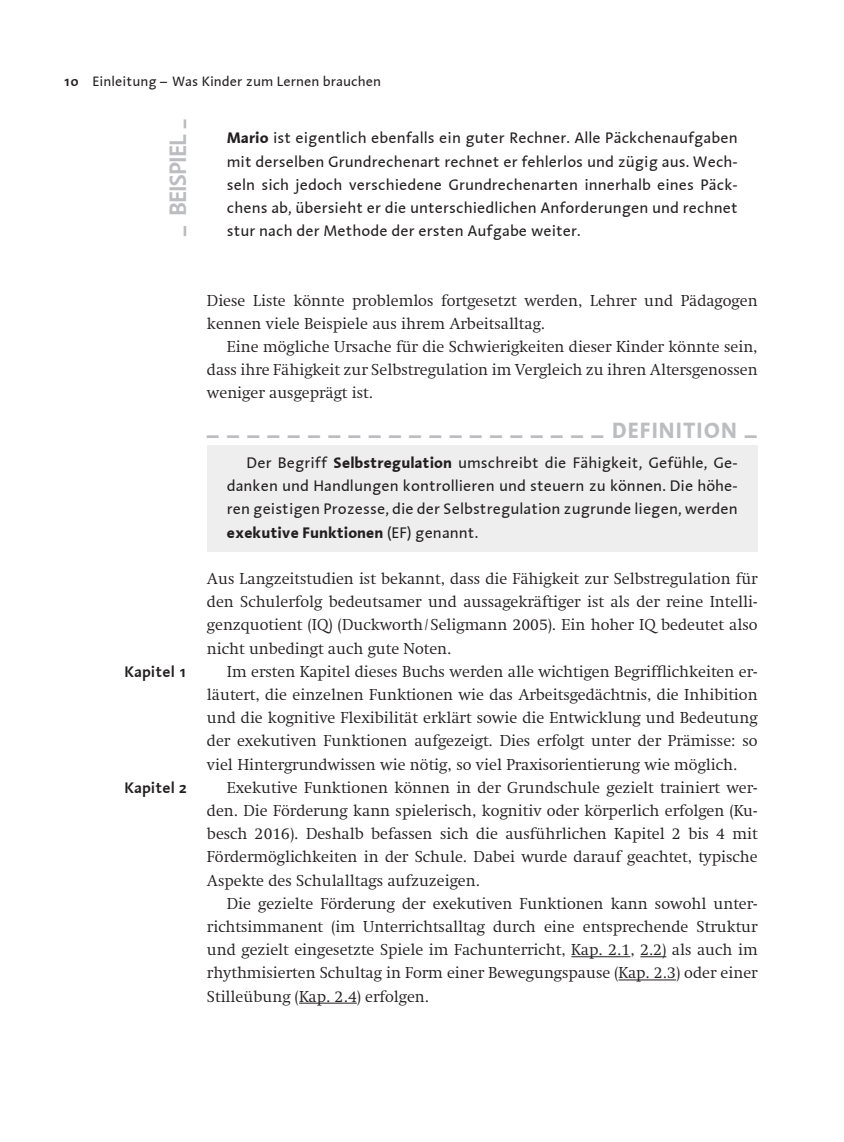
<style>
.page{position:relative;width:844px;height:1142px;background:#fff}
.page>*{position:absolute;margin:0;border:0;box-sizing:border-box;transform-origin:0 0}
.ERV_Definition_U{font:700 24.5px "Linotype Aroma";color:#bcbdc0}
.Text_BEISPIEL{font:600 24.5px "Linotype Aroma";letter-spacing:-.05em;color:#bcbdc0}
.ERV_NormalText{font:300 16.1px/23.1px "Swift LT Std";color:#231f20;text-align:justify}
.ERV_ErsteZeile{font:300 16.1px/23.1px "Swift LT Std";color:#231f20}
.ERV_Beispiel{font:15.75px/23.1px "Linotype Aroma";color:#231f20;text-align:justify}
.ERV_Definition{font:15.75px/23.1px "Linotype Aroma";color:#231f20;text-align:justify}
.t1{font:600 15.75px "Linotype Aroma";color:#231f20}
.Kolumnentitel{font:14px "Linotype Aroma";color:#231f20}
.s1{font-weight:600}
.s2{font-weight:700}
</style>
<div class="page">
<div style="left:207px;top:445px;width:551px;height:106px;background:#eeeeef"></div>
<hr style="left:571px;top:956px;width:59px;height:1px;background:#231f20">
<svg style="left:640px;top:956px;width:26px;height:1px"></svg>
<hr style="left:618px;top:979px;width:58px;height:1px;background:#231f20">
<hr style="left:299px;top:1002px;width:58px;height:1px;background:#231f20">
<svg style="left:184px;top:119px;width:2px;height:117px"></svg>
<div style="left:182px;top:128px;width:5px;height:93px;background:#fff"></div>
<p class="Kolumnentitel" style="left:63px;top:72px;width:320px"><span class="s1">10</span> Einleitung – Was Kinder zum Lernen brauchen</p>
<p class="Text_BEISPIEL" style="left:162px;top:216px;width:83px;rotate:-90deg">BEISPIEL</p>
<p class="ERV_Beispiel" style="left:227px;top:126px;width:512px"><span class="s2">Mario</span> ist eigentlich ebenfalls ein guter Rechner. Alle Päckchenaufgaben mit derselben Grundrechenart rechnet er fehlerlos und zügig aus. Wech&shy;seln sich jedoch verschiedene Grundrechenarten innerhalb eines Päck&shy;chens ab, übersieht er die unterschiedlichen Anforderungen und rechnet stur nach der Methode der ersten Aufgabe weiter.</p>
<p class="t1" style="left:125px;top:661px;width:64px">Kapitel 1</p>
<p class="t1" style="left:125px;top:777px;width:64px">Kapitel 2</p>
<p class="ERV_ErsteZeile" style="left:207px;top:289px;width:552px">Diese Liste könnte problemlos fortgesetzt werden, Lehrer und Pädagogen kennen viele Beispiele aus ihrem Arbeitsalltag.</p>
<p class="ERV_NormalText" style="left:207px;top:335px;width:552px;text-indent:20px">Eine mögliche Ursache für die Schwierigkeiten dieser Kinder könnte sein, dass ihre Fähigkeit zur Selbstregulation im Vergleich zu ihren Altersgenossen weniger ausgeprägt ist.</p>
<p class="ERV_Definition_U" style="left:207px;top:418px;width:552px">– – – – – – – – – – – – – – – – – – – – <sup>DEFINITION</sup> –</p>
<p class="ERV_Definition" style="left:227px;top:451px;width:512px;text-indent:20px">Der Begriff <span class="s2">Selbstregulation</span> umschreibt die Fähigkeit, Gefühle, Ge&shy;danken und Handlungen kontrollieren und steuern zu können. Die höhe&shy;ren geistigen Prozesse, die der Selbstregulation zugrunde liegen, werden <span class="s2">exekutive Funktionen</span> (EF) genannt.</p>
<p class="ERV_ErsteZeile" style="left:207px;top:567px;width:552px;text-align:justify">Aus Langzeitstudien ist bekannt, dass die Fähigkeit zur Selbstregulation für den Schulerfolg bedeutsamer und aussagekräftiger ist als der reine Intelli&shy;genzquotient (IQ) (Duckworth/Seligmann 2005). Ein hoher IQ bedeutet also nicht unbedingt auch gute Noten.</p>
<p class="ERV_NormalText" style="left:207px;top:660px;width:552px;text-indent:20px">Im ersten Kapitel dieses Buchs werden alle wichtigen Begrifflichkeiten er&shy;läutert, die einzelnen Funktionen wie das Arbeitsgedächtnis, die Inhibition und die kognitive Flexibilität erklärt sowie die Entwicklung und Bedeutung der exekutiven Funktionen aufgezeigt. Dies erfolgt unter der Prämisse: so viel Hintergrundwissen wie nötig, so viel Praxisorientierung wie möglich.</p>
<p class="ERV_NormalText" style="left:207px;top:776px;width:552px;text-indent:20px">Exekutive Funktionen können in der Grundschule gezielt trainiert wer&shy;den. Die Förderung kann spielerisch, kognitiv oder körperlich erfolgen (Ku&shy;besch 2016). Deshalb befassen sich die ausführlichen Kapitel 2 bis 4 mit Fördermöglichkeiten in der Schule. Dabei wurde darauf geachtet, typische Aspekte des Schulalltags aufzuzeigen.</p>
<p class="ERV_NormalText" style="left:207px;top:892px;width:552px;text-indent:20px">Die gezielte Förderung der exekutiven Funktionen kann sowohl unter&shy;richtsimmanent (im Unterrichtsalltag durch eine entsprechende Struktur und gezielt eingesetzte Spiele im Fachunterricht, Kap. 2. 1, 2. 2) als auch im rhythmisierten Schultag in Form einer Bewegungspause (Kap. 2. 3) oder einer Stilleübung (Kap. 2. 4) erfolgen.</p>
</div>
